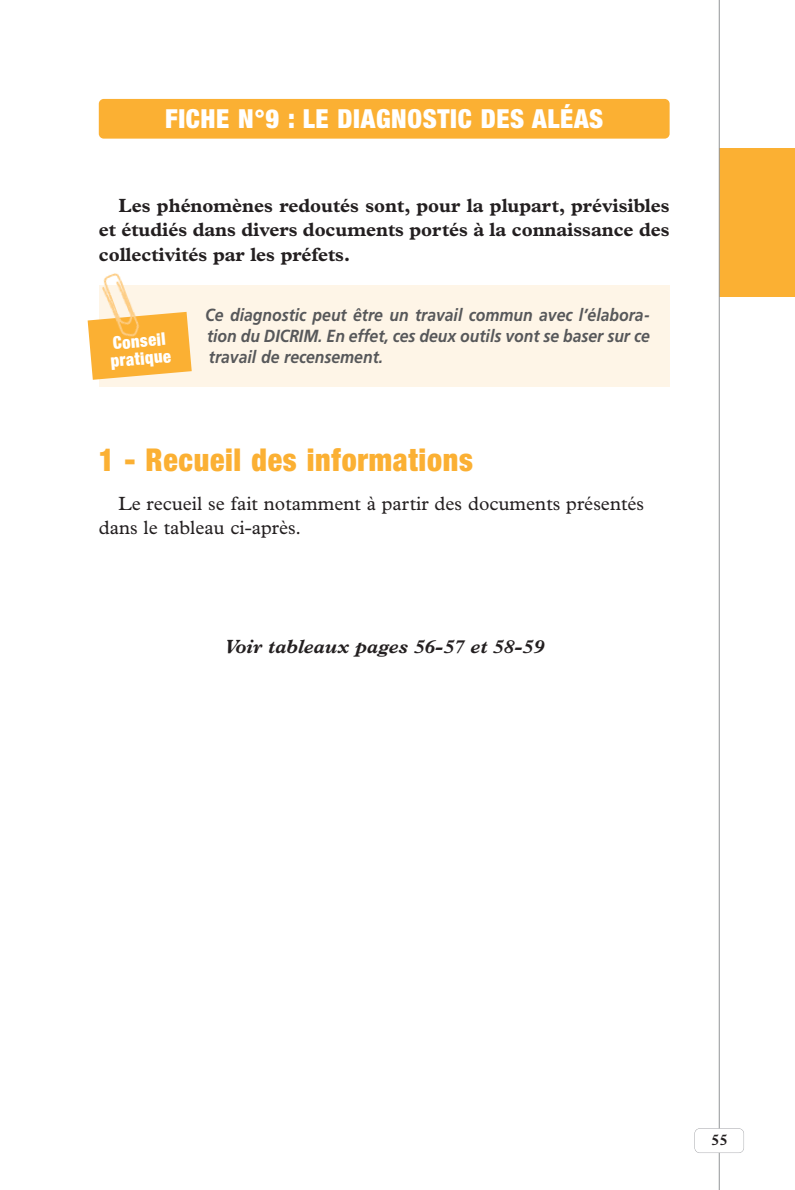
<style>
.page{position:relative;width:795px;height:1190px;background:#fff}
.page>*{position:absolute;margin:0;border:0;box-sizing:border-box;transform-origin:0 0}
.t1{font:900 condensed 31.5px "Helvetica Neue";letter-spacing:.025em;color:#fbb033;scale:.95 1}
.t2{font:900 condensed 26.25px "Helvetica Neue";letter-spacing:.025em;color:#fff}
.t3{font:700 19.25px/24.5px "Plantin";letter-spacing:-.005em;color:#231f20;text-align:justify}
.t4{font:19.25px/24.5px "Plantin";color:#231f20}
.t5{font:italic 700 19.25px "Plantin";color:#231f20}
.t6{font:italic 700 17.5px/21px "Frutiger";color:#57585a;text-align:justify;scale:.9 1}
.t7{font:900 condensed 17.5px/17.5px "Helvetica Neue";color:#fff;scale:.95 1}
.t8{font:700 15.75px "Plantin";color:#231f20}
</style>
<div class="page">
<div style="left:719px;top:149px;width:75px;height:148px;background:#fbb033"></div>
<hr style="left:719px;top:0;width:1px;height:1190px;background:#939598">
<div style="left:99px;top:285px;width:570px;height:102px;background:#fef5e7"></div>
<div style="left:99px;top:99px;width:570px;height:40px;background:#fbb033;border-radius:5px"></div>
<svg style="left:88px;top:312px;width:104px;height:68px;background:#fbbb50"></svg>
<img style="left:96px;top:273px;width:49px;height:70px">
<div style="left:694px;top:1128px;width:49px;height:25px;background:#fff;border-radius:5px"></div>
<div style="left:694px;top:1128px;width:50px;height:25px;border:1px solid #a8a9ad;border-radius:5px"></div>
<h2 class="t2" style="left:165px;top:109px;width:440px">FICHE N°9 : LE DIAGNOSTIC DES ALÉAS</h2>
<p class="t3" style="left:99px;top:194px;width:572px;text-indent:20px">Les phénomènes redoutés sont, pour la plupart, prévisibles et étudiés dans divers documents portés à la connaissance des collectivités par les préfets.</p>
<p class="t7" style="left:108px;top:336px;width:65px;rotate:-5deg">Conseil pratique</p>
<p class="t6" style="left:205px;top:306px;width:495px">Ce diagnostic peut être un travail commun avec l’élabora&shy;tion du DICRIM. En effet, ces deux outils vont se baser sur ce travail de recensement.</p>
<h1 class="t1" style="left:99px;top:448px;width:395px">1 - Recueil des informations</h1>
<p class="t4" style="left:99px;top:493px;width:546px;text-indent:20px">Le recueil se fait notamment à partir des documents présentés dans le tableau ci-après.</p>
<p class="t5" style="left:224px;top:639px;width:321px">Voir tableaux pages 56-57 et 58-59</p>
<p class="t8" style="left:711px;top:1134px;width:18px">55</p>
</div>
